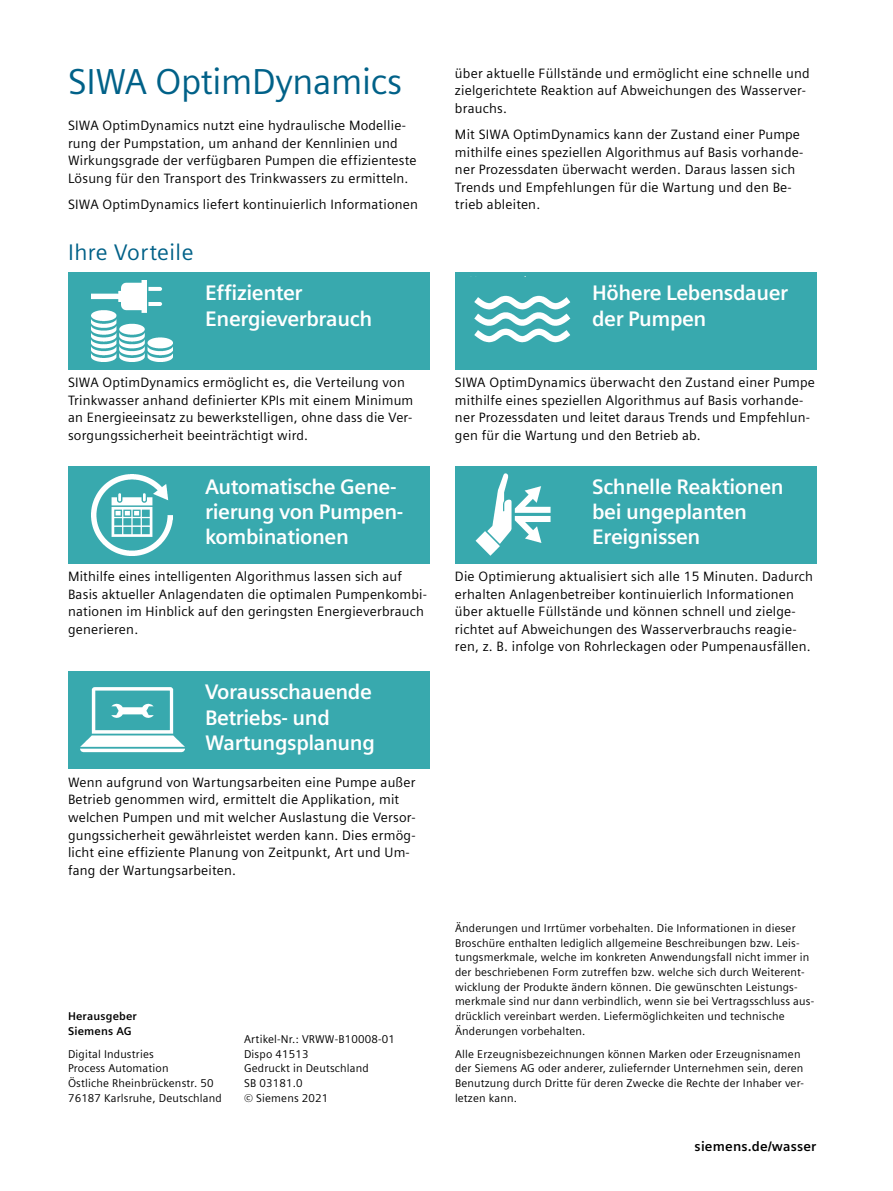
<style>
.page{position:relative;width:893px;height:1191px;background:#fff}
.page>*{position:absolute;margin:0;border:0;box-sizing:border-box;transform-origin:0 0}
.t1{font:36px "Siemens Sans Global";letter-spacing:-.01em;color:#006188}
.t2{font:22.5px "Siemens Sans Global";letter-spacing:.02em;color:#006188}
.t3{font:700 21px/25.2px "Siemens Sans Global";letter-spacing:-.02em;color:#fff}
.t4{font:13.5px/17.5px "Siemens Sans Global";letter-spacing:.015em;color:#000}
.t5{font:700 13.5px "Siemens Sans Global";letter-spacing:.015em;color:#000}
.t6{font:11.25px/14.7px "Siemens Sans Global";letter-spacing:.015em;color:#000}
.t7{font:700 11.25px/14.7px "Siemens Sans Global";letter-spacing:.015em;color:#000}
</style>
<div class="page">
<div style="left:68px;top:272px;width:361px;height:98px;background:#38a9ae"></div>
<div style="left:455px;top:272px;width:361px;height:98px;background:#38a9ae"></div>
<div style="left:68px;top:466px;width:361px;height:97px;background:#38a9ae"></div>
<div style="left:455px;top:466px;width:361px;height:97px;background:#38a9ae"></div>
<div style="left:68px;top:671px;width:361px;height:97px;background:#38a9ae"></div>
<img style="left:91px;top:281px;width:81px;height:81px">
<img style="left:91px;top:474px;width:81px;height:81px">
<img style="left:81px;top:687px;width:104px;height:66px">
<img style="left:474px;top:295px;width:97px;height:48px">
<img style="left:475px;top:473px;width:76px;height:83px">
<h1 class="t1" style="left:68px;top:56px;width:336px">SIWA OptimDynamics</h1>
<p class="t4" style="left:68px;top:117px;width:350px">SIWA OptimDynamics nutzt eine hydraulische Modellie&shy;rung der Pumpstation, um anhand der Kennlinien und Wirkungsgrade der verfügbaren Pumpen die effizienteste Lösung für den Transport des Trinkwassers zu ermitteln.</p>
<p class="t4" style="left:68px;top:196px;width:351px">SIWA OptimDynamics liefert kontinuierlich Informationen</p>
<h2 class="t2" style="left:68px;top:235px;width:127px">Ihre Vorteile</h2>
<h3 class="t3" style="left:205px;top:280px;width:168px">Effizienter<br>Energieverbrauch</h3>
<p class="t4" style="left:455px;top:65px;width:356px">über aktuelle Füllstände und ermöglicht eine schnelle und zielgerichtete Reaktion auf Abweichungen des Wasserver&shy;brauchs.</p>
<p class="t4" style="left:455px;top:126px;width:350px">Mit SIWA OptimDynamics kann der Zustand einer Pumpe mithilfe eines speziellen Algorithmus auf Basis vorhande&shy;ner Prozessdaten überwacht werden. Daraus lassen sich Trends und Empfehlungen für die Wartung und den Be&shy;trieb ableiten.</p>
<h3 class="t3" style="left:592px;top:280px;width:197px">Höhere Lebensdauer der Pumpen</h3>
<p class="t4" style="left:68px;top:374px;width:347px">SIWA OptimDynamics ermöglicht es, die Verteilung von Trinkwasser anhand definierter KPIs mit einem Minimum an Energieeinsatz zu bewerkstelligen, ohne dass die Ver&shy;sorgungssicherheit beeinträchtigt wird.</p>
<p class="t4" style="left:455px;top:374px;width:362px">SIWA OptimDynamics überwacht den Zustand einer Pumpe mithilfe eines speziellen Algorithmus auf Basis vorhande&shy;ner Prozessdaten und leitet daraus Trends und Empfehlun&shy;gen für die Wartung und den Betrieb ab.</p>
<h3 class="t3" style="left:205px;top:474px;width:200px">Automatische Gene&shy;rierung von Pumpen&shy;kombinationen</h3>
<h3 class="t3" style="left:592px;top:474px;width:193px">Schnelle Reaktionen bei ungeplanten<br>Ereignissen</h3>
<p class="t4" style="left:68px;top:568px;width:361px">Mithilfe eines intelligenten Algorithmus lassen sich auf Basis aktueller Anlagendaten die optimalen Pumpenkombi&shy;nationen im Hinblick auf den geringsten Energieverbrauch generieren.</p>
<p class="t4" style="left:455px;top:568px;width:360px">Die Optimierung aktualisiert sich alle 15 Minuten. Dadurch erhalten Anlagenbetreiber kontinuierlich Informationen über aktuelle Füllstände und können schnell und zielge&shy;richtet auf Abweichungen des Wasserverbrauchs reagie&shy;ren, z. B. infolge von Rohrleckagen oder Pumpenausfällen.</p>
<h3 class="t3" style="left:205px;top:679px;width:171px">Vorausschauende<br>Betriebs- und<br>Wartungsplanung</h3>
<p class="t4" style="left:68px;top:774px;width:349px">Wenn aufgrund von Wartungsarbeiten eine Pumpe außer Betrieb genommen wird, ermittelt die Applikation, mit welchen Pumpen und mit welcher Auslastung die Versor&shy;gungssicherheit gewährleistet werden kann. Dies ermög&shy;licht eine effiziente Planung von Zeitpunkt, Art und Um&shy;fang der Wartungsarbeiten.</p>
<p class="t7" style="left:68px;top:1008px;width:70px">Herausgeber<br>Siemens AG</p>
<p class="t6" style="left:68px;top:1047px;width:155px">Digital Industries<br>Process Automation<br>Östliche Rheinbrückenstr. 50<br>76187 Karlsruhe, Deutschland</p>
<p class="t6" style="left:244px;top:1032px;width:152px">Artikel-Nr.: VRWW-B10008-01<br>Dispo 41513<br>Gedruckt in Deutschland<br>SB 03181.0<br>© Siemens 2021</p>
<p class="t6" style="left:455px;top:921px;width:361px">Änderungen und Irrtümer vorbehalten. Die Informationen in dieser Broschüre enthalten lediglich allgemeine Beschreibungen bzw. Leis&shy;tungsmerkmale, welche im konkreten Anwendungsfall nicht immer in der beschriebenen Form zutreffen bzw. welche sich durch Weiterent&shy;wicklung der Produkte ändern können. Die gewünschten Leistungs&shy;merkmale sind nur dann verbindlich, wenn sie bei Vertragsschluss aus&shy;drücklich vereinbart werden. Liefermöglichkeiten und technische Änderungen vorbehalten.</p>
<p class="t6" style="left:455px;top:1047px;width:350px">Alle Erzeugnisbezeichnungen können Marken oder Erzeugnisnamen der Siemens AG oder anderer, zuliefernder Unternehmen sein, deren Benutzung durch Dritte für deren Zwecke die Rechte der Inhaber ver&shy;letzen kann.</p>
<p class="t5" style="left:695px;top:1138px;width:123px">siemens.de/wasser</p>
</div>
